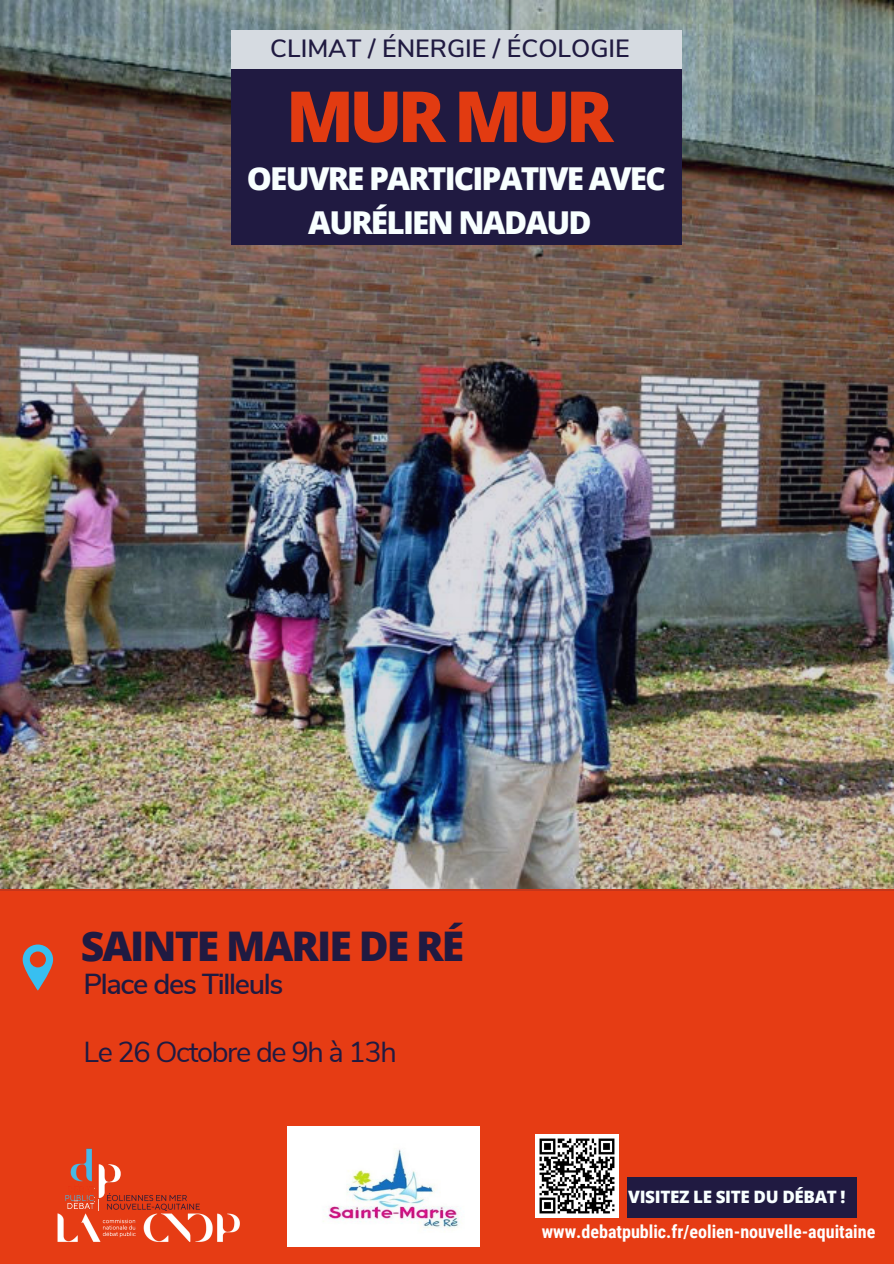
<style>
.page{position:relative;width:894px;height:1264px;background:#fff}
.page>*{position:absolute;margin:0;border:0;box-sizing:border-box;transform-origin:0 0}
.t1{font:800 70.5px "Open Sans";letter-spacing:-.07em;color:#e23b11}
.t2{font:800 40.8px "Open Sans";letter-spacing:-.045em;color:#201a41}
.t3{font:800 31.5px/44px "Open Sans";letter-spacing:-.055em;color:#f8ffff;text-align:center}
.t4{font:28.8px "Nunito Sans";letter-spacing:-.045em;color:#201a41}
.t5{font:600 28.8px "Nunito Sans";letter-spacing:-.045em;color:#201a41}
.t6{font:600 24.9px "Nunito Sans";color:#201a41}
.t7{font:700 18px "Roboto Condensed";color:#fff}
.t8{font:800 17.1px "Open Sans";letter-spacing:-.02em;color:#f8ffff}
</style>
<div class="page">
<div style="left:0;top:890px;width:893px;height:373px;background:#e63c14"></div>
<div style="left:44px;top:1173px;width:220px;height:53px;background:#e63c14"></div>
<div style="left:547px;top:1173px;width:230px;height:40px;background:#e63c14"></div>
<div style="left:620px;top:1065px;width:84px;height:83px;background:#e63c14"></div>
<img style="left:62px;top:1143px;width:140px;height:50px">
<img style="left:94px;top:1143px;width:48px;height:50px">
<svg style="left:23px;top:944px;width:30px;height:46px"></svg>
<img style="left:287px;top:1126px;width:192px;height:120px">
<img style="left:0;top:0;width:893px;height:890px">
<div style="left:626px;top:1177px;width:230px;height:41px;background:#201a41"></div>
<img style="left:535px;top:1134px;width:83px;height:83px">
<img style="left:38px;top:1193px;width:219px;height:53px">
<p class="t6" style="left:270px;top:32px;width:361px">CLIMAT / ÉNERGIE / ÉCOLOGIE</p>
<p class="t1" style="left:286px;top:67px;width:329px">MUR MUR</p>
<p class="t3" style="left:247px;top:155px;width:420px">OEUVRE PARTICIPATIVE AVEC<br>AURÉLIEN NADAUD</p>
<p class="t2" style="left:81px;top:917px;width:385px">SAINTE MARIE DE RÉ</p>
<p class="t5" style="left:83px;top:964px;width:201px">Place des Tilleuls</p>
<p class="t4" style="left:83px;top:1032px;width:315px">Le 26 Octobre de 9h à 13h</p>
<p class="t8" style="left:628px;top:1184px;width:219px">VISITEZ LE SITE DU DÉBAT !</p>
<p class="t7" style="left:541px;top:1221px;width:335px">www.debatpublic.fr/eolien-nouvelle-aquitaine</p>
</div>
